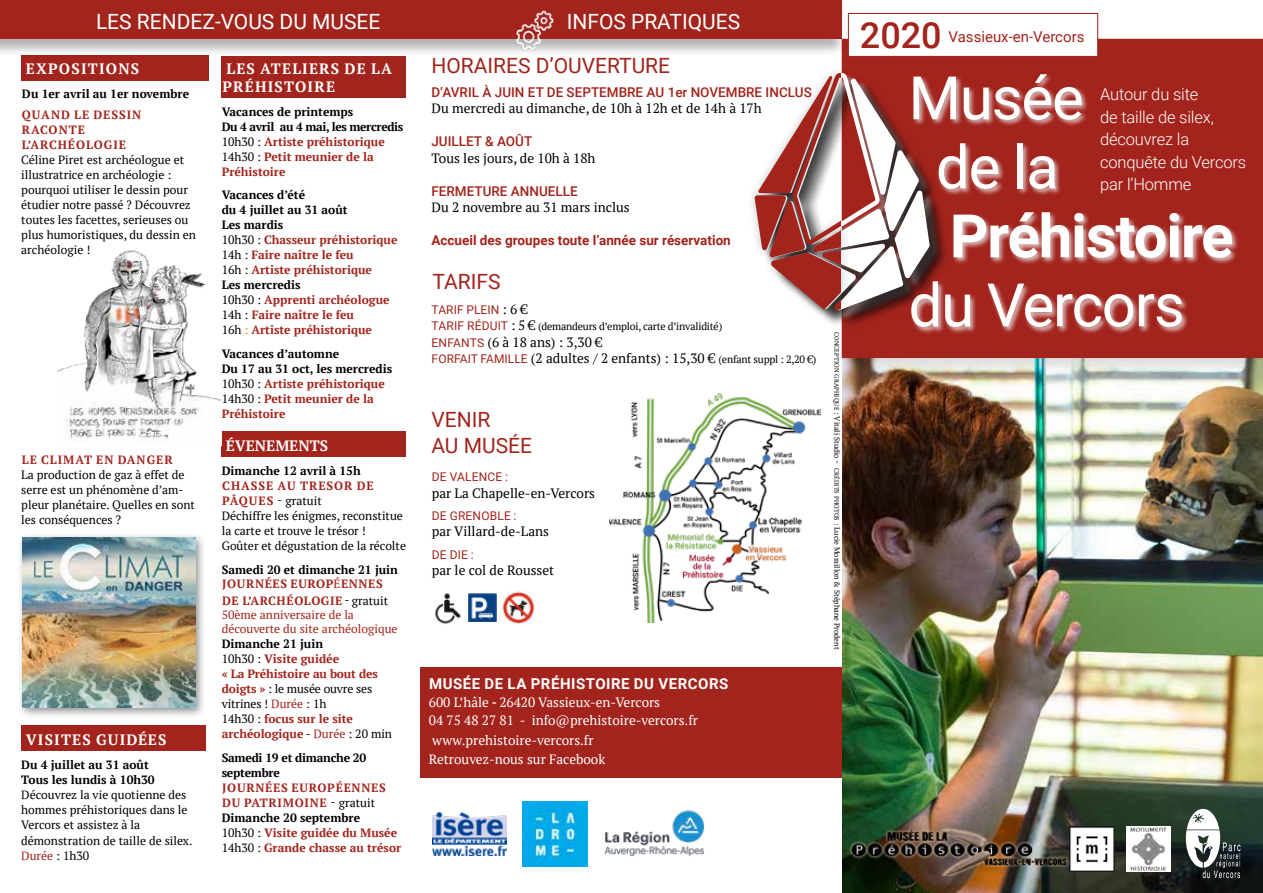
<style>
.page{position:relative;width:1263px;height:893px;background:#fff}
.page>*{position:absolute;margin:0;border:0;box-sizing:border-box;transform-origin:0 0}
.t1{font:60px/69px "Roboto";letter-spacing:-.02em;color:#fff;text-align:center}
.t2{font:700 60px "Roboto";letter-spacing:-.02em;color:#fff}
.t3{font:500 36px "Roboto";color:#a2241c}
.t4{font:21px/25.2px "Roboto";color:#a2241c}
.t5{font:21px "Roboto";color:#fff}
.t6{font:300 16.5px/22.5px "Roboto";letter-spacing:-.01em;color:#fff}
.t7{font:700 15px/18px "PT Serif";letter-spacing:.08em;color:#fff}
.t8{font:700 15px "Roboto";letter-spacing:.035em;color:#fff}
.t9{font:15px "Roboto";color:#a2241c}
.t10{font:700 15px "PT Serif";color:#fff}
.t11{font:13.5px/16.5px "PT Serif";color:#000}
.t12{font:13.5px/18px "PT Serif";color:#fff}
.t13{font:500 13.5px "Roboto";color:#a2241c}
.t14{font:700 13.5px "Roboto";color:#a2241c}
.t15{font:700 12px/15px "PT Serif";color:#a2241c}
.t16{font:12px/15px "PT Serif";color:#000}
.t17{font:700 12px/14.4px "PT Serif";color:#000}
.t18{font:12px/14.4px "PT Serif";color:#a2241c}
.t19{font:700 12px/15px "PT Serif";letter-spacing:.08em;color:#a2241c}
.t20{font:12px "Roboto";letter-spacing:.015em;color:#a2241c}
.t21{font:700 12px/15px "PT Serif";letter-spacing:-.02em;color:#000}
.t22{font:10.5px "PT Serif";letter-spacing:-.02em;color:#000}
.t23{font:7.5px "PT Serif";color:#000}
.s1{color:#a2241c}
.s2{color:#000}
.s3{font-weight:400;color:#000}
.s4{font-weight:400;color:#ef8214}
.s5{font-weight:700;color:#a2241c}
.s6{font-weight:400;color:#a2241c}
.s7{font-weight:700}
.s8{font-weight:400}
.s9{font-family:"PT Serif";font-size:13.5px;color:#000}
.s10{font-family:"Roboto";font-size:12px;color:#a2241c}
.s11{font-size:13.5px}
.s12{font-size:10.5px}
.s13{font-family:"Roboto";font-weight:500}
.s14{font-size:6.3px}
.s15{font-size:9px}
</style>
<div class="page">
<div style="left:222px;top:431px;width:184px;height:26px;background:#a2241c"></div>
<div style="left:21px;top:725px;width:185px;height:25px;background:#a2241c"></div>
<div style="left:222px;top:57px;width:184px;height:41px;background:#a2241c"></div>
<div style="left:21px;top:55px;width:187px;height:26px;background:#a2241c"></div>
<img style="left:842px;top:375px;width:421px;height:518px">
<div style="left:841px;top:38px;width:422px;height:337px;background:#000;opacity:.12"></div>
<div style="left:842px;top:39px;width:421px;height:319px;background:#a2241c"></div>
<div style="left:848px;top:13px;width:250px;height:44px;background:#fff;border:1px solid #a2241c"></div>
<div style="left:0;top:0;width:847px;height:57px;background:#000;opacity:.3"></div>
<div style="left:0;top:0;width:842px;height:38px;background:#a2241c"></div>
<div style="left:910px;top:73px;width:329px;height:261px;background:#ededed;opacity:.75"></div>
<img style="left:435px;top:593px;width:26px;height:31px">
<img style="left:502px;top:591px;width:33px;height:33px">
<img style="left:469px;top:594px;width:27px;height:27px">
<img style="left:433px;top:812px;width:73px;height:43px">
<img style="left:522px;top:801px;width:65px;height:65px">
<img style="left:604px;top:810px;width:101px;height:47px">
<div style="left:421px;top:668px;width:421px;height:110px;background:#a2241c"></div>
<img style="left:609px;top:393px;width:211px;height:229px">
<div style="left:17px;top:532px;width:190px;height:187px;background:#000;opacity:.45"></div>
<img style="left:22px;top:538px;width:174px;height:170px">
<svg style="left:1186px;top:809px;width:55px;height:69px"></svg>
<div style="left:1127px;top:826px;width:44px;height:46px;background:#fff"></div>
<img style="left:1130px;top:826px;width:36px;height:45px">
<img style="left:1069px;top:826px;width:46px;height:46px">
<img style="left:848px;top:826px;width:221px;height:50px">
<img style="left:57px;top:250px;width:165px;height:189px">
<img style="left:477px;top:10px;width:102px;height:46px">
<div style="left:757px;top:75px;width:192px;height:254px;background:#000;opacity:.75"></div>
<div style="left:746px;top:65px;width:104px;height:254px;background:#000;opacity:.22"></div>
<svg style="left:754px;top:73px;width:176px;height:238px"></svg>
<h3 class="t5" style="left:96px;top:6px;width:286px">LES RENDEZ-VOUS DU MUSEE</h3>
<p class="t7" style="left:26px;top:59px;width:115px">EXPOSITIONS</p>
<p class="t17" style="left:22px;top:86px;width:169px">Du 1er avril au 1er novembre</p>
<p class="t19" style="left:22px;top:107px;width:121px">QUAND LE DESSIN<br>RACONTE<br>L’ARCHÉOLOGIE</p>
<p class="t16" style="left:21px;top:152px;width:176px">Céline Piret est archéologue et illustratrice en archéologie : pourquoi utiliser le dessin pour étudier notre passé ? Découvrez toutes les facettes, serieuses ou plus humoristiques, du dessin en archéologie !</p>
<p class="t19" style="left:22px;top:452px;width:152px">LE CLIMAT EN DANGER</p>
<p class="t16" style="left:21px;top:467px;width:175px">La production de gaz à effet de serre est un phénomène d’am&shy;pleur planétaire. Quelles en sont les conséquences ?</p>
<p class="t7" style="left:26px;top:730px;width:142px">VISITES GUIDÉES</p>
<p class="t17" style="left:21px;top:757px;width:135px;line-height:15px">Du 4 juillet au 31 août<br>Tous les lundis à 10h30</p>
<p class="t16" style="left:21px;top:787px;width:168px;text-align:justify">Découvrez la vie quotienne des hommes préhistoriques dans le Vercors et assistez à la</p>
<p class="t16" style="left:21px;top:833px;width:173px">démonstration de taille de silex.<br><span class="s1">Durée</span> : 1h30</p>
<p class="t7" style="left:222px;top:60px;width:171px">LES ATELIERS DE LA<br>PRÉHISTOIRE</p>
<p class="t15" style="left:222px;top:104px;width:183px"><span class="s2">Vacances de printemps<br>Du 4 avril au 4 mai, les mercredis<br></span><span class="s3">10h30 :</span> Artiste préhistorique<br><span class="s3">14h30 :</span> Petit meunier de la<br>Préhistoire</p>
<p class="t15" style="left:222px;top:187px;width:177px"><span class="s2">Vacances d’été<br>du 4 juillet au 31 août<br>Les mardis<br></span><span class="s3">10h30 :</span> Chasseur préhistorique<br><span class="s3">14h :</span> Faire naître le feu<br><span class="s3">16h :</span> Artiste préhistorique<br><span class="s2">Les mercredis<br></span><span class="s3">10h30 :</span> Apprenti archéologue<br><span class="s3">14h :</span> Faire naître le feu<br><span class="s3">16h</span> <span class="s4">:</span> Artiste préhistorique</p>
<p class="t15" style="left:222px;top:346px;width:172px"><span class="s2">Vacances d’automne<br>Du 17 au 31 oct, les mercredis<br></span><span class="s3">10h30 :</span> Artiste préhistorique<br><span class="s3">14h30 :</span> Petit meunier de la<br>Préhistoire</p>
<p class="t10" style="left:226px;top:436px;width:104px">ÉVENEMENTS</p>
<p class="t17" style="left:222px;top:463px;width:140px">Dimanche 12 avril à 15h</p>
<p class="t16" style="left:222px;top:478px;width:186px"><span class="s5">CHASSE AU TRESOR DE<br>PÂQUES</span> - gratuit<br>Déchiffre les énigmes, reconstitue la carte et trouve le trésor !<br>Goûter et dégustation de la récolte</p>
<p class="t17" style="left:222px;top:562px;width:178px">Samedi 20 et dimanche 21 juin<br><span class="s1">JOURNÉES EUROP</span><span class="s6">É</span><span class="s1">ENNES</span></p>
<p class="t18" style="left:222px;top:593px;width:177px"><span class="s7">DE L’ARCHÉOLOGIE</span> <span class="s2">- gratuit<br></span>50ème anniversaire de la découverte du site archéologique</p>
<p class="t15" style="left:222px;top:636px;width:172px"><span class="s2">Dimanche 21 juin<br></span><span class="s3">10h30 :</span> Visite guidée<br>« La Préhistoire au bout des doigts » <span class="s3">: le musée ouvre ses vitrines !</span> <span class="s8">Durée</span> <span class="s3">: 1h<br>14h30 :</span> focus sur le site archéologique <span class="s3">-</span> <span class="s8">Durée</span> <span class="s3">: 20 min</span></p>
<p class="t21" style="left:222px;top:750px;width:146px">Samedi 19 et dimanche 20 septembre</p>
<p class="t15" style="left:222px;top:780px;width:181px">JOURNÉES EUROPÉENNES<br>DU PATRIMOINE <span class="s3">- gratuit<br></span><span class="s2">Dimanche 20 septembre<br></span><span class="s3">10h30 :</span> Visite guidée du Musée<br><span class="s3">14h30 :</span> Grande chasse au trésor</p>
<h3 class="t5" style="left:567px;top:6px;width:175px">INFOS PRATIQUES</h3>
<h3 class="t4" style="left:431px;top:52px;width:240px">HORAIRES D’OUVERTURE</h3>
<p class="t13" style="left:431px;top:82px;width:382px">D’AVRIL À JUIN ET DE SEPTEMBRE AU 1er NOVEMBRE INCLUS</p>
<p class="t11" style="left:431px;top:100px;width:332px">Du mercredi au dimanche, de 10h à 12h et de 14h à 17h</p>
<p class="t13" style="left:431px;top:132px;width:102px">JUILLET &amp; AOÛT</p>
<p class="t11" style="left:431px;top:149px;width:166px">Tous les jours, de 10h à 18h</p>
<p class="t13" style="left:431px;top:181px;width:148px">FERMETURE ANNUELLE</p>
<p class="t11" style="left:431px;top:199px;width:200px">Du 2 novembre au 31 mars inclus</p>
<p class="t14" style="left:431px;top:231px;width:301px">Accueil des groupes toute l’année sur réservation</p>
<h3 class="t4" style="left:432px;top:269px;width:70px">TARIFS</h3>
<p class="t20" style="left:432px;top:301px;width:98px">TARIF PLEIN <span class="s9">: 6 €</span></p>
<p class="t22" style="left:432px;top:320px;width:292px"><span class="s10">TARIF RÉDUIT</span> <span class="s11">: 5 €</span> (demandeurs d’emploi, carte d’invalidité)</p>
<p class="t11" style="left:432px;top:333px;width:386px"><span class="s10">ENFANTS</span> (6 à 18 ans) : 3,30 €<br><span class="s10">FORFAIT FAMILLE</span> (2 adultes / 2 enfants) : 15,30 € <span class="s12">(enfant suppl : 2,20 €)</span></p>
<h3 class="t4" style="left:431px;top:407px;width:102px">VENIR<br>AU MUSÉE</h3>
<p class="t20" style="left:432px;top:469px;width:77px">DE VALENCE :</p>
<p class="t11" style="left:432px;top:484px;width:165px">par La Chapelle-en-Vercors</p>
<p class="t20" style="left:432px;top:507px;width:86px">DE GRENOBLE :</p>
<p class="t11" style="left:432px;top:523px;width:119px">par Villard-de-Lans</p>
<p class="t20" style="left:432px;top:546px;width:43px">DE DIE :</p>
<p class="t11" style="left:432px;top:562px;width:124px">par le col de Rousset</p>
<p class="t8" style="left:429px;top:673px;width:301px">MUSÉE DE LA PRÉHISTOIRE DU VERCORS</p>
<p class="t12" style="left:429px;top:693px;width:271px">600 L’hâle <span class="s13">-</span> 26420 Vassieux-en-Vercors<br>04 75 48 27 81 - info@prehistoire-vercors.fr</p>
<p class="t12" style="left:429px;top:730px;width:178px;line-height:19.5px">www.prehistoire-vercors.fr<br>Retrouvez-nous sur Facebook</p>
<p class="t23" style="left:842px;top:332px;width:319px;rotate:90deg"><span class="s14">conception graphique</span> : Vitali Studio <span class="s15">-</span> <span class="s14">crédits photos</span> : Lucie Moraillon &amp; Stéphane Prodent</p>
<h2 class="t3" style="left:860px;top:10px;width:83px">2020</h2>
<p class="t9" style="left:948px;top:26px;width:137px">Vassieux-en-Vercors</p>
<h1 class="t1" style="left:908px;top:61px;width:177px">Musée de la</h1>
<h1 class="t2" style="left:950px;top:194px;width:285px">Préhistoire</h1>
<h1 class="t1" style="left:908px;top:268px;width:278px">du Vercors</h1>
<h3 class="t6" style="left:1100px;top:82px;width:148px">Autour du site<br>de taille de silex, découvrez la conquête du Vercors par l’Homme</h3>
</div>
